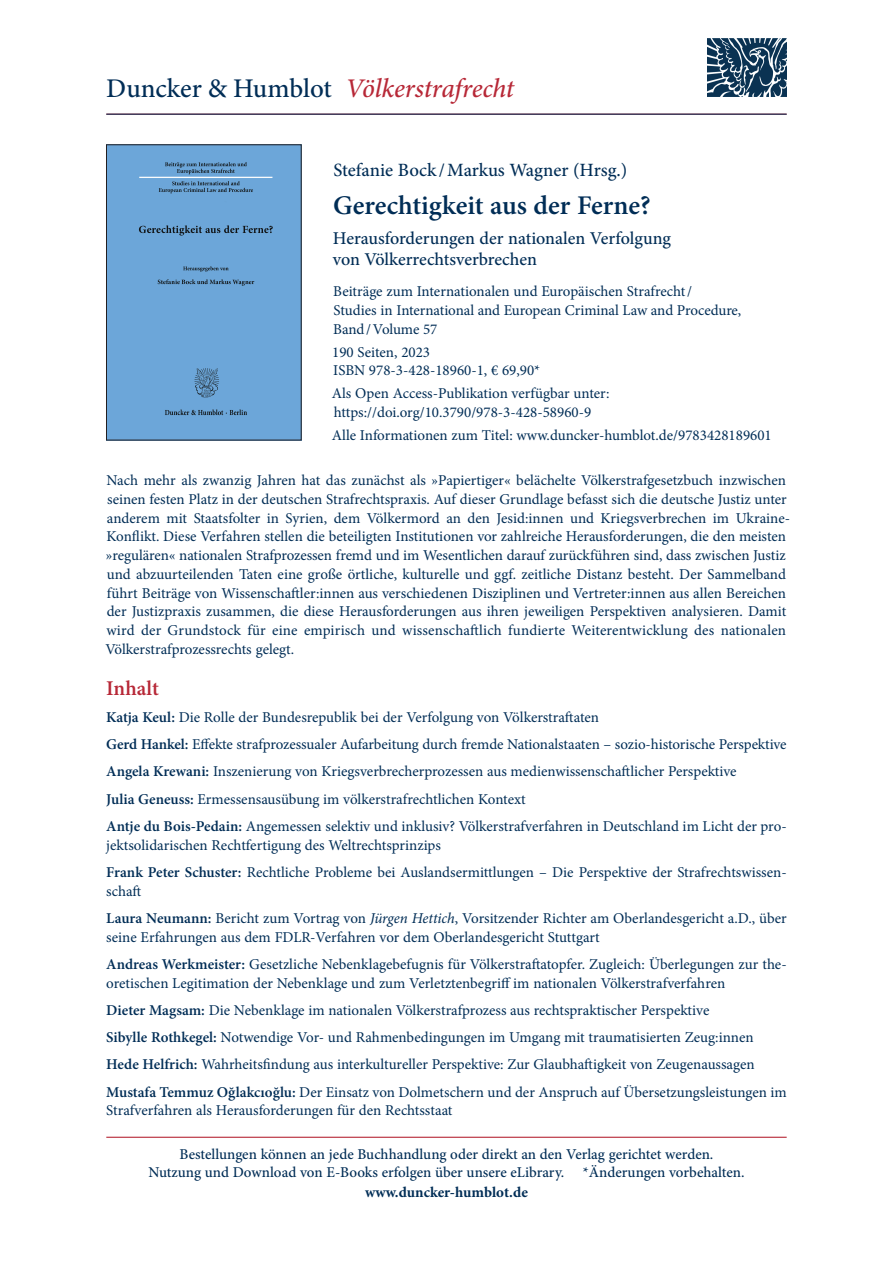
<style>
.page{position:relative;width:893px;height:1263px;background:#fff}
.page>*{position:absolute;margin:0;border:0;box-sizing:border-box;transform-origin:0 0}
.t1{font:italic 500 27px "Minion Pro";letter-spacing:-.01em;color:#b72837}
.t2{font:600 27px "Minion Pro";letter-spacing:-.005em;color:#002d56}
.t3{font:600 21px "Minion Pro";color:#b72837}
.t4{font:500 18.75px "Minion Pro";letter-spacing:-.005em;color:#002d56}
.t5{font:500 18px/21px "Minion Pro";color:#002d56}
.t6{font:15px/18.8px "Minion Pro";color:#002d56}
.t7{font:500 15px/18px "Minion Pro";color:#002d56;text-align:center}
.t8{font:700 15px "Minion Pro";color:#002d56}
.s1{font-style:normal;color:#002d56}
.s2{font-weight:600}
.s3{font-style:italic}
</style>
<div class="page">
<div style="left:108px;top:147px;width:191px;height:291px;background:#6ca6d9"></div>
<div style="left:106px;top:145px;width:195px;height:295px;border:1px solid #231f20"></div>
<hr style="left:106px;top:1137px;width:681px;height:1px;background:#b72837">
<img style="left:707px;top:38px;width:79px;height:59px">
<hr style="left:106px;top:114px;width:681px;height:1px;background:#002d56">
<h1 class="t1" style="left:106px;top:70px;width:409px"><span class="s1">Duncker &amp; Humblot</span> Völkerstrafrecht</h1>
<p class="t4" style="left:333px;top:157px;width:295px">Stefanie Bock/Markus Wagner (Hrsg.)</p>
<h1 class="t2" style="left:333px;top:187px;width:319px">Gerechtigkeit aus der Ferne?</h1>
<p class="t5" style="left:333px;top:227px;width:340px">Herausforderungen der nationalen Verfolgung von Völkerrechtsverbrechen</p>
<p class="t6" style="left:333px;top:282px;width:409px">Beiträge zum Internationalen und Europäischen Strafrecht/<br>Studies in International and European Criminal Law and Procedure,<br>Band/Volume 57</p>
<p class="t6" style="left:332px;top:343px;width:210px">190 Seiten, 2023<br>ISBN 978-3-428-18960-1, € 69,90*</p>
<p class="t6" style="left:332px;top:384px;width:279px">Als Open Access-Publikation verfügbar unter: https://doi.org/10.3790/978-3-428-58960-9</p>
<p class="t6" style="left:332px;top:426px;width:442px">Alle Informationen zum Titel: www.duncker-humblot.de/9783428189601</p>
<p class="t6" style="left:105px;top:471px;width:686px">Nach mehr als zwanzig Jahren hat das zunächst als »Papiertiger« belächelte Völkerstrafgesetzbuch inzwischen seinen festen Platz in der deutschen Strafrechtspraxis. Auf dieser Grundlage befasst sich die deutsche Justiz unter anderem mit Staatsfolter in Syrien, dem Völkermord an den Jesid:innen und Kriegsverbrechen im Ukraine-Konflikt. Diese Verfahren stellen die beteiligten Institutionen vor zahlreiche Herausforderungen, die den meisten »regulären« nationalen Strafprozessen fremd und im Wesentlichen darauf zurückführen sind, dass zwischen Justiz und abzuurteilenden Taten eine große örtliche, kulturelle und ggf. zeitliche Distanz besteht. Der Sammelband führt Beiträge von Wissenschaftler:innen aus verschiedenen Disziplinen und Vertreter:innen aus allen Bereichen der Justizpraxis zusammen, die diese Herausforderungen aus ihren jeweiligen Perspektiven analysieren. Damit wird der Grundstock für eine empirisch und wissenschaftlich fundierte Weiterentwicklung des nationalen Völkerstrafprozessrechts gelegt.</p>
<h2 class="t3" style="left:106px;top:673px;width:54px">Inhalt</h2>
<p class="t6" style="left:106px;top:703px;width:682px;line-height:27.3px"><span class="s2">Katja Keul:</span> Die Rolle der Bundesrepublik bei der Verfolgung von Völkerstraftaten<br><span class="s2">Gerd Hankel:</span> Effekte strafprozessualer Aufarbeitung durch fremde Nationalstaaten – sozio-historische Perspektive <span class="s2">Angela Krewani:</span> Inszenierung von Kriegsverbrecherprozessen aus medienwissenschaftlicher Perspektive<br><span class="s2">Julia Geneuss:</span> Ermessensausübung im völkerstrafrechtlichen Kontext<br><span class="s2">Antje du Bois-Pedain:</span> Angemessen selektiv und inklusiv? Völkerstrafverfahren in Deutschland im Licht der pro-</p>
<p class="t6" style="left:106px;top:831px;width:682px;line-height:27.3px">jektsolidarischen Rechtfertigung des Weltrechtsprinzips<br><span class="s2">Frank Peter Schuster:</span> Rechtliche Probleme bei Auslandsermittlungen – Die Perspektive der Strafrechtswissen-</p>
<p class="t6" style="left:106px;top:877px;width:682px;line-height:27.3px">schaft<br><span class="s2">Laura Neumann:</span> Bericht zum Vortrag von <span class="s3">Jürgen Hettich</span>, Vorsitzender Richter am Oberlandesgericht a.D., über</p>
<p class="t6" style="left:106px;top:923px;width:682px;line-height:27.3px">seine Erfahrungen aus dem FDLR-Verfahren vor dem Oberlandesgericht Stuttgart<br><span class="s2">Andreas Werkmeister:</span> Gesetzliche Nebenklagebefugnis für Völkerstraftatopfer. Zugleich: Überlegungen zur the-</p>
<p class="t6" style="left:106px;top:969px;width:682px;line-height:27.3px">oretischen Legitimation der Nebenklage und zum Verletztenbegriff im nationalen Völkerstrafverfahren<br><span class="s2">Dieter Magsam:</span> Die Nebenklage im nationalen Völkerstrafprozess aus rechtspraktischer Perspektive<br><span class="s2">Sibylle Rothkegel:</span> Notwendige Vor- und Rahmenbedingungen im Umgang mit traumatisierten Zeug:innen <span class="s2">Hede Helfrich:</span> Wahrheitsfindung aus interkultureller Perspektive: Zur Glaubhaftigkeit von Zeugenaussagen <span class="s2">Mustafa Temmuz Oğlakcıoğlu:</span> Der Einsatz von Dolmetschern und der Anspruch auf Übersetzungsleistungen im</p>
<p class="t6" style="left:106px;top:1101px;width:348px">Strafverfahren als Herausforderungen für den Rechtsstaat</p>
<p class="t7" style="left:148px;top:1145px;width:598px">Bestellungen können an jede Buchhandlung oder direkt an den Verlag gerichtet werden.<br>Nutzung und Download von E-Books erfolgen über unsere eLibrary. *Änderungen vorbehalten.</p>
<p class="t8" style="left:365px;top:1182px;width:164px">www.duncker-humblot.de</p>
</div>
